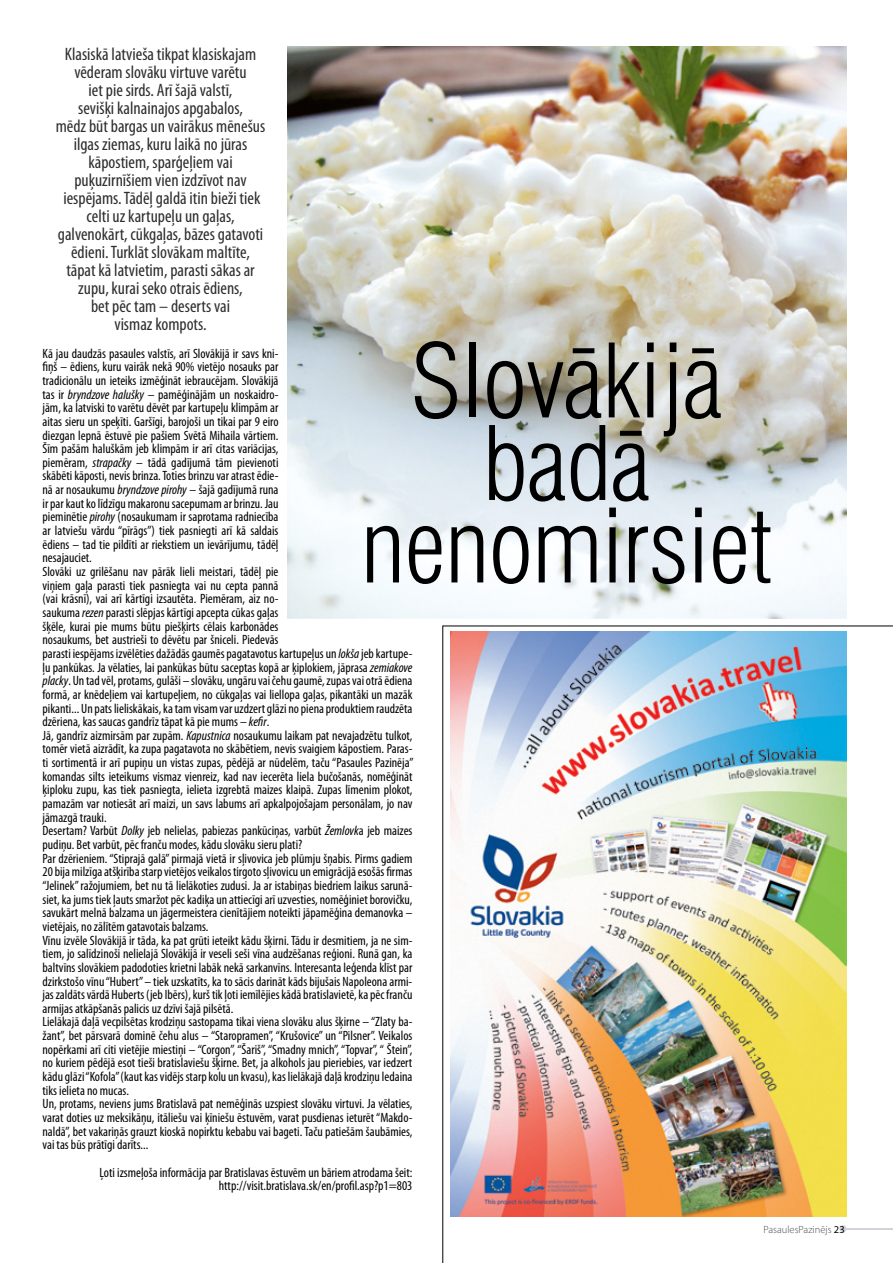
<style>
.page{position:relative;width:893px;height:1263px;background:#fff}
.page>*{position:absolute;margin:0;border:0;box-sizing:border-box;transform-origin:0 0}
.t1{font:300 condensed 100.5px/82.5px "Swiss 721 TL";letter-spacing:-.01em;color:#000;text-align:center}
.t2{font:condensed 18px/18px "Myriad Pro";color:#2c2d2f;text-align:center}
.t3{font:condensed 13.5px/13.6px "Myriad Pro";color:#000}
.t4{font:300 10.5px "Myriad Pro";color:#4b4d50}
.s1{font-style:italic}
.s2{font-weight:400;color:#000}
</style>
<div class="page">
<img style="left:287px;top:47px;width:559px;height:571px">
<hr style="left:843px;top:1228px;width:50px;height:1px;background:#d0d3d7">
<div style="left:839px;top:1225px;width:7px;height:7px;background:#d0d3d7;border-radius:50%"></div>
<img style="left:451px;top:632px;width:395px;height:584px">
<hr style="left:442px;top:626px;width:1px;height:637px;background:#000">
<hr style="left:443px;top:626px;width:450px;height:1px;background:#000">
<p class="t2" style="left:56px;top:45px;width:211px">Klasiskā latvieša tikpat klasiskajam vēderam slovāku virtuve varētu<br>iet pie sirds. Arī šajā valstī,<br>sevišķi kalnainajos apgabalos,<br>mēdz būt bargas un vairākus mēnešus ilgas ziemas, kuru laikā no jūras kāpostiem, sparģeļiem vai puķuzirnīšiem vien izdzīvot nav iespējams. Tādēļ galdā itin bieži tiek celti uz kartupeļu un gaļas, galvenokārt, cūkgaļas, bāzes gatavoti ēdieni. Turklāt slovākam maltīte, tāpat kā latvietim, parasti sākas ar zupu, kurai seko otrais ēdiens,<br>bet pēc tam – deserts vai<br>vismaz kompots.</p>
<p class="t3" style="left:43px;top:346px;width:372px">Kā jau daudzās pasaules valstīs, arī Slovākijā ir savs kni-<br>fiņš – ēdiens, kuru vairāk nekā 90% vietējo nosauks par<br>tradicionālu un ieteiks izmēģināt iebraucējam. Slovākijā<br>tas ir <span class="s1">bryndzove halušky</span> – pamēģinājām un noskaidro-<br>jām, ka latviski to varētu dēvēt par kartupeļu klimpām ar<br>aitas sieru un speķīti. Garšīgi, barojoši un tikai par 9 eiro<br>diezgan lepnā ēstuvē pie pašiem Svētā Mihaila vārtiem.<br>Šīm pašām haluškām jeb klimpām ir arī citas variācijas,<br>piemēram, <span class="s1">strapačky</span> – tādā gadījumā tām pievienoti<br>skābēti kāposti, nevis brinza. Toties brinzu var atrast ēdie-<br>nā ar nosaukumu <span class="s1">bryndzove pirohy</span> – šajā gadījumā runa<br>ir par kaut ko līdzīgu makaronu sacepumam ar brinzu. Jau<br>pieminētie <span class="s1">pirohy</span> (nosaukumam ir saprotama radniecība<br>ar latviešu vārdu “pīrāgs”) tiek pasniegti arī kā saldais<br>ēdiens – tad tie pildīti ar riekstiem un ievārījumu, tādēļ<br>nesajauciet.<br>Slovāki uz grilēšanu nav pārāk lieli meistari, tādēļ pie<br>viņiem gaļa parasti tiek pasniegta vai nu cepta pannā<br>(vai krāsnī), vai arī kārtīgi izsautēta. Piemēram, aiz no-<br>saukuma <span class="s1">rezen</span> parasti slēpjas kārtīgi apcepta cūkas gaļas<br>šķēle, kurai pie mums būtu piešķirts cēlais karbonādes<br>nosaukums, bet austrieši to dēvētu par šniceli. Piedevās<br>parasti iespējams izvēlēties dažādās gaumēs pagatavotus kartupeļus un <span class="s1">lokša</span> jeb kartupe&shy;ļu pankūkas. Ja vēlaties, lai pankūkas būtu saceptas kopā ar ķiplokiem, jāprasa <span class="s1">zemiakove placky</span>. Un tad vēl, protams, gulāši – slovāku, ungāru vai čehu gaumē, zupas vai otrā ēdiena formā, ar knēdeļiem vai kartupeļiem, no cūkgaļas vai liellopa gaļas, pikantāki un mazāk pikanti... Un pats lieliskākais, ka tam visam var uzdzert glāzi no piena produktiem raudzēta dzēriena, kas saucas gandrīz tāpat kā pie mums – <span class="s1">kefir</span>.<br>Jā, gandrīz aizmirsām par zupām. <span class="s1">Kapustnica</span> nosaukumu laikam pat nevajadzētu tulkot, tomēr vietā aizrādīt, ka zupa pagatavota no skābētiem, nevis svaigiem kāpostiem. Paras&shy;ti sortimentā ir arī pupiņu un vistas zupas, pēdējā ar nūdelēm, taču “Pasaules Pazinēja” komandas silts ieteikums vismaz vienreiz, kad nav iecerēta liela bučošanās, nomēģināt ķiploku zupu, kas tiek pasniegta, ielieta izgrebtā maizes klaipā. Zupas līmenim plokot, pamazām var notiesāt arī maizi, un savs labums arī apkalpojošajam personālam, jo nav jāmazgā trauki.<br>Desertam? Varbūt <span class="s1">Dolky</span> jeb nelielas, pabiezas pankūciņas, varbūt <span class="s1">Žemlovk</span>a jeb maizes pudiņu. Bet varbūt, pēc franču modes, kādu slovāku sieru plati?<br>Par dzērieniem. “Stiprajā galā” pirmajā vietā ir sļivovica jeb plūmju šņabis. Pirms gadiem 20 bija milzīga atšķirība starp vietējos veikalos tirgoto sļivovicu un emigrācijā esošās firmas “Jelinek” ražojumiem, bet nu tā lielākoties zudusi. Ja ar istabiņas biedriem laikus sarunā&shy;siet, ka jums tiek ļauts smaržot pēc kadiķa un attiecīgi arī uzvesties, nomēģiniet borovičku, savukārt melnā balzama un jāgermeistera cienītājiem noteikti jāpamēģina demanovka – vietējais, no zālītēm gatavotais balzams.<br>Vīnu izvēle Slovākijā ir tāda, ka pat grūti ieteikt kādu šķirni. Tādu ir desmitiem, ja ne sim&shy;tiem, jo salīdzinoši nelielajā Slovākijā ir veseli seši vīna audzēšanas reģioni. Runā gan, ka baltvīns slovākiem padodoties krietni labāk nekā sarkanvīns. Interesanta leģenda klīst par dzirkstošo vīnu “Hubert” – tiek uzskatīts, ka to sācis darināt kāds bijušais Napoleona armi&shy;jas zaldāts vārdā Huberts (jeb Ibērs), kurš tik ļoti iemīlējies kādā bratislavietē, ka pēc franču armijas atkāpšanās palicis uz dzīvi šajā pilsētā.<br>Lielākajā daļā vecpilsētas krodziņu sastopama tikai viena slovāku alus šķirne – “Zlaty ba&shy;žant”, bet pārsvarā dominē čehu alus – “Staropramen”, “Krušovice” un “Pilsner”. Veikalos nopērkami arī citi vietējie miestiņi – “Corgon”, “Šariš”, “Smadny mnich”, “Topvar”, “ Štein”, no kuriem pēdējā esot tieši bratislaviešu šķirne. Bet, ja alkohols jau pieriebies, var iedzert kādu glāzi “Kofola” (kaut kas vidējs starp kolu un kvasu), kas lielākajā daļā krodziņu ledaina tiks ielieta no mucas.<br>Un, protams, neviens jums Bratislavā pat nemēģinās uzspiest slovāku virtuvi. Ja vēlaties, varat doties uz meksikāņu, itāliešu vai ķīniešu ēstuvēm, varat pusdienas ieturēt “Makdo&shy;naldā”, bet vakariņās grauzt kioskā nopirktu kebabu vai bageti. Taču patiešām šaubāmies, vai tas būs prātīgi darīts...</p>
<p class="t3" style="left:100px;top:1165px;width:314px;text-align:right">Ļoti izsmeļoša informācija par Bratislavas ēstuvēm un bāriem atrodama šeit: http://visit.bratislava.sk/en/profil.asp?p1=803</p>
<h1 class="t1" style="left:361px;top:340px;width:413px">Slovākijā badā nenomirsiet</h1>
<p class="t4" style="left:763px;top:1223px;width:83px">PasaulesPazinējs <span class="s2">23</span></p>
</div>
